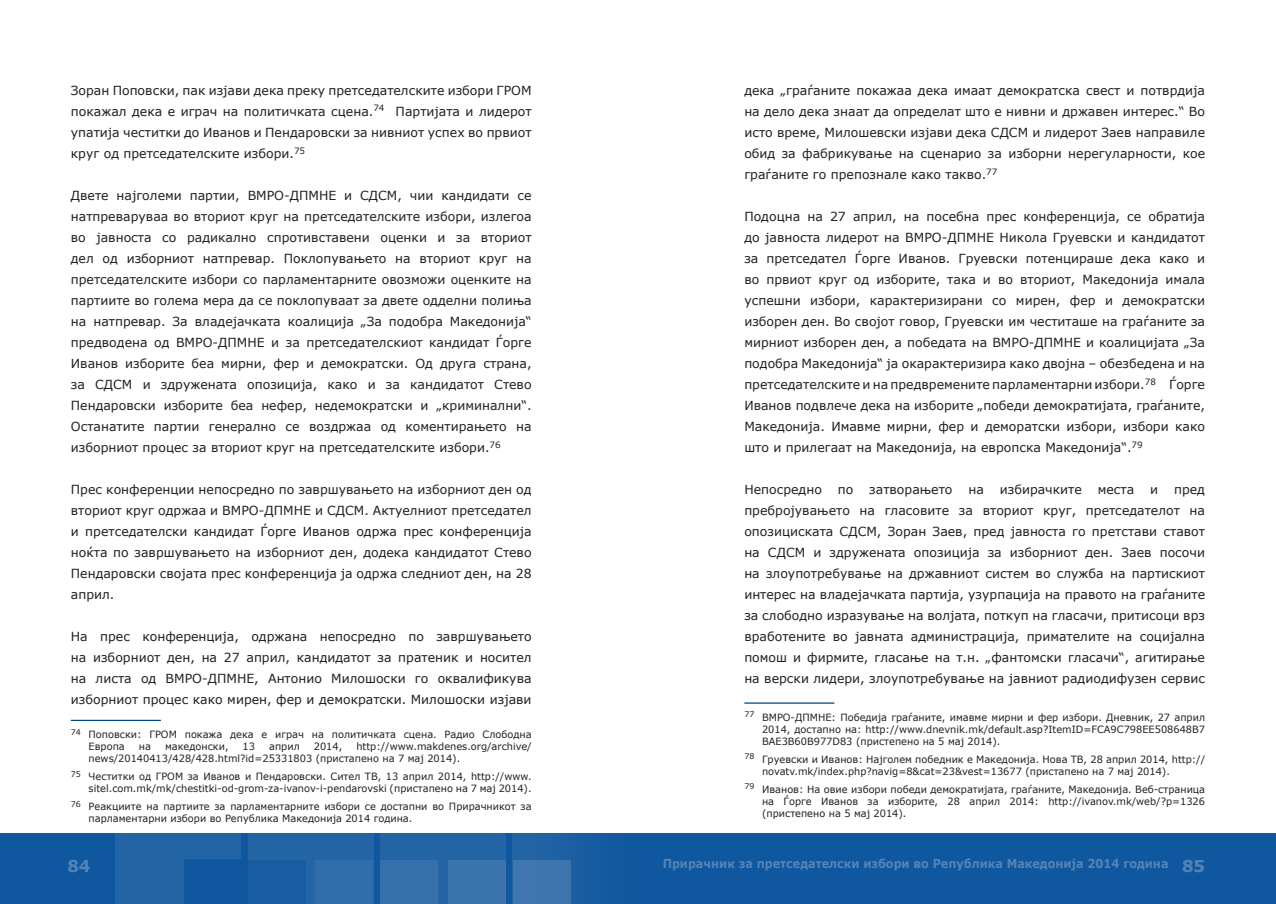
<style>
.page{position:relative;width:1276px;height:904px;background:#fff}
.page>*{position:absolute;margin:0;border:0;box-sizing:border-box;transform-origin:0 0}
.t1{font:700 16.25px "Verdana";color:#5483b7}
.t2{font:12.5px/21px "Verdana";color:#231f20;text-align:justify}
.t3{font:700 12.38px "Verdana";color:#5483b7;scale:.91 1}
.t4{font:10px/12px "Verdana";color:#231f20}
.s1{font-size:16.25px}
</style>
<div class="page">
<div style="left:638px;top:833px;width:638px;height:71px;background:#0f579e"></div>
<div style="left:0;top:833px;width:638px;height:71px;background:#0f579e"></div>
<div style="left:116px;top:833px;width:125px;height:71px;background:#2364a5"></div>
<div style="left:248px;top:833px;width:125px;height:71px;background:#2364a5"></div>
<div style="left:380px;top:833px;width:126px;height:71px;background:#2364a5"></div>
<div style="left:513px;top:833px;width:125px;height:71px;background:#175ca0"></div>
<div style="left:248px;top:859px;width:58px;height:45px;background:#185ca1"></div>
<div style="left:184px;top:859px;width:57px;height:45px;background:#0f579e"></div>
<div style="left:315px;top:859px;width:58px;height:45px;background:#316daa"></div>
<div style="left:448px;top:859px;width:58px;height:45px;background:#3b73ad"></div>
<div style="left:513px;top:859px;width:57px;height:45px;background:#3f76af"></div>
<div style="left:380px;top:859px;width:58px;height:45px;background:#3670ac"></div>
<hr style="left:71px;top:719px;width:90px;height:2px;background:#004684">
<hr style="left:744px;top:702px;width:90px;height:1px;background:#004684">
<p class="t2" style="left:71px;top:79px;width:462px">Зоран Поповски, пак изјави дека преку претседателските избори ГРОМ покажал дека е играч на политичката сцена.<sup>74</sup><sup>36</sup>Партијата и лидерот упатија честитки до Иванов и Пендаровски за нивниот успех во првиот круг од претседателските избори.<sup>75</sup><sup>37</sup></p>
<p class="t2" style="left:71px;top:184px;width:462px">Двете најголеми партии, ВМРО-ДПМНЕ и СДСМ, чии кандидати се натпреваруваа во вториот круг на претседателските избори, излегоа во јавноста со радикално спротивставени оценки и за вториот дел од изборниот натпревар. Поклопувањето на вториот круг на претседателските избори со парламентарните овозможи оценките на партиите во голема мера да се поклопуваат за двете одделни полиња на натпревар. За владејачката коалиција „За подобра Македонија“ предводена од ВМРО-ДПМНЕ и за претседателскиот кандидат Ѓорге Иванов изборите беа мирни, фер и демократски. Од друга страна, за СДСМ и здружената опозиција, како и за кандидатот Стево Пендаровски изборите беа нефер, недемократски и „криминални“.<br>Останатите партии генерално се воздржаа од коментирањето на изборниот процес за вториот круг на претседателските избори.<sup>76</sup><sup>38</sup></p>
<p class="t2" style="left:71px;top:478px;width:462px">Прес конференции непосредно по завршувањето на изборниот ден од вториот круг одржаа и ВМРО-ДПМНЕ и СДСМ. Актуелниот претседател и претседателски кандидат Ѓорге Иванов одржа прес конференција ноќта по завршувањето на изборниот ден, додека кандидатот Стево Пендаровски својата прес конференција ја одржа следниот ден, на 28 април.</p>
<p class="t2" style="left:71px;top:625px;width:462px">На прес конференција, одржана непосредно по завршувањето на изборниот ден, на 27 април, кандидатот за пратеник и носител на листа од ВМРО-ДПМНЕ, Антонио Милошоски го оквалификува изборниот процес како мирен, фер и демократски. Милошоски изјави</p>
<p class="t4" style="left:89px;top:728px;width:444px;text-indent:-18px"><sup>74</sup> Поповски: ГРОМ покажа дека е играч на политичката сцена. Радио Слободна<br>Европа</p>
<p class="t4" style="left:89px;top:740px;width:444px;text-indent:268px">http://www.makdenes.org/archive/ news/20140413/428/428.html?id=25331803 (пристапено на 7 мај 2014).</p>
<p class="t4" style="left:71px;top:770px;width:462px;text-align:right"><sup>75</sup> Честитки од ГРОМ за Иванов и Пендаровски. Сител ТВ, 13 април 2014, http://www. sitel.com.mk/mk/chestitki-od-grom-za-ivanov-i-pendarovski (пристапено на 7 мај 2014).</p>
<p class="t4" style="left:89px;top:800px;width:444px;text-indent:-18px"><sup>76</sup> Реакциите на партиите за парламентарните избори се достапни во Прирачникот за парламентарни избори во Република Македонија 2014 година.</p>
<p class="t4" style="left:139px;top:740px;width:14px">на</p>
<p class="t4" style="left:165px;top:740px;width:65px">македонски,</p>
<p class="t4" style="left:243px;top:740px;width:14px">13</p>
<p class="t4" style="left:269px;top:740px;width:32px">април</p>
<p class="t4" style="left:314px;top:740px;width:30px">2014,</p>
<p class="t2" style="left:744px;top:79px;width:462px">дека „граѓаните покажаа дека имаат демократска свест и потврдија на дело дека знаат да определат што е нивни и државен интерес.“ Во исто време, Милошевски изјави дека СДСМ и лидерот Заев направиле обид за фабрикување на сценарио за изборни нерегуларности, кое граѓаните го препознале како такво.<sup>77</sup><sup>39</sup></p>
<p class="t2" style="left:744px;top:205px;width:462px">Подоцна на 27 април, на посебна прес конференција, се обратија до јавноста лидерот на ВМРО-ДПМНЕ Никола Груевски и кандидатот за претседател Ѓорге Иванов. Груевски потенцираше дека како и во првиот круг од изборите, така и во вториот, Македонија имала успешни избори, карактеризирани со мирен, фер и демократски изборен ден. Во својот говор, Груевски им честиташе на граѓаните за мирниот изборен ден, а победата на ВМРО-ДПМНЕ и коалицијата „За подобра Македонија“ ја окарактеризира како двојна – обезбедена и на претседателските и на предвремените парламентарни избори.<sup>78</sup><sup>40</sup> Ѓорге Иванов подвлече дека на изборите „победи демократијата, граѓаните, Македонија. Имавме мирни, фер и деморатски избори, избори како што и прилегаат на Македонија, на европска Македонија“.<sup>79</sup><sup>41</sup></p>
<p class="t2" style="left:744px;top:478px;width:79px">Непосредно</p>
<p class="t2" style="left:838px;top:478px;width:17px">по</p>
<p class="t2" style="left:869px;top:478px;width:85px">затворањето</p>
<p class="t2" style="left:968px;top:478px;width:17px">на</p>
<p class="t2" style="left:999px;top:478px;width:84px">избирачките</p>
<p class="t2" style="left:1097px;top:478px;width:38px">места</p>
<p class="t2" style="left:1150px;top:478px;width:9px">и</p>
<p class="t2" style="left:744px;top:478px;width:462px;text-indent:430px">пред пребројувањето на гласовите за вториот круг, претседателот на опозициската СДСМ, Зоран Заев, пред јавноста го претстави ставот на СДСМ и здружената опозиција за изборниот ден. Заев посочи на злоупотребување на државниот систем во служба на партискиот интерес на владејачката партија, узурпација на правото на граѓаните за слободно изразување на волјата, поткуп на гласачи, притисоци врз вработените во јавната администрација, примателите на социјална помош и фирмите, гласање на т.н. „фантомски гласачи“, агитирање на верски лидери, злоупотребување на јавниот радиодифузен сервис</p>
<p class="t4" style="left:762px;top:711px;width:444px;text-align:justify;text-indent:-18px"><sup>77</sup> ВМРО-ДПМНЕ: Победија граѓаните, имавме мирни и фер избори. Дневник, 27 април 2014, достапно на: http://www.dnevnik.mk/default.asp?ItemID=FCA9C798EE508648B7<br>BAE3B60B977D83 (пристепено на 5 мај 2014).</p>
<p class="t4" style="left:762px;top:753px;width:444px;text-indent:-18px"><sup>78</sup> Груевски и Иванов: Најголем победник е Македонија. Нова ТВ, 28 април 2014, http:// novatv.mk/index.php?navig=8&amp;cat=23&amp;vest=13677 (пристапено на 7 мај 2014).</p>
<p class="t4" style="left:762px;top:783px;width:444px;text-align:justify;text-indent:-18px"><sup>79</sup> Иванов: На овие избори победи демократијата, граѓаните, Македонија. Веб-страница на Ѓорге Иванов за изборите, 28 април 2014: http://ivanov.mk/web/?p=1326 (пристепено на 5 мај 2014).</p>
<h1 class="t1" style="left:67px;top:854px;width:25px">84</h1>
<p class="t3" style="left:662px;top:855px;width:597px">Прирачник за претседателски избори во Република Македонија 2014 година <span class="s1">85</span></p>
</div>
